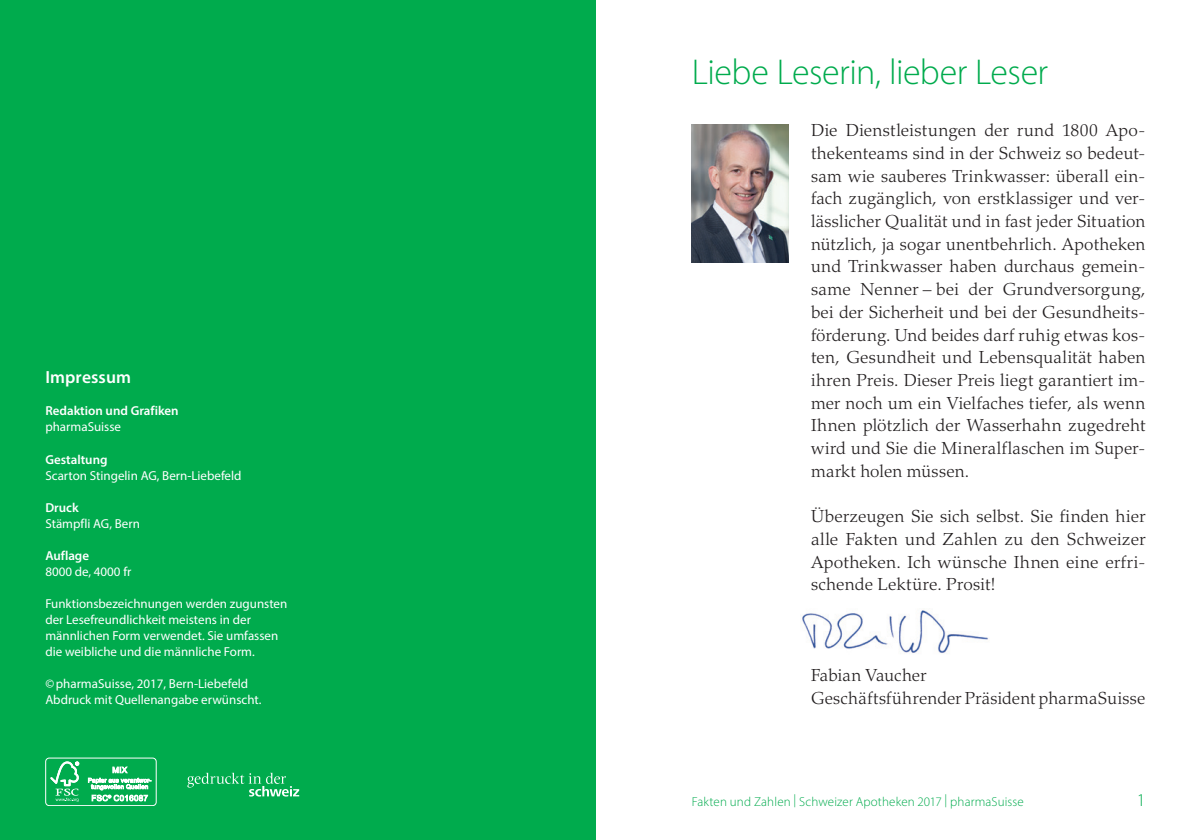
<style>
.page{position:relative;width:1191px;height:840px;background:#fff}
.page>*{position:absolute;margin:0;border:0;box-sizing:border-box;transform-origin:0 0}
.Titel{font:300 36px "Myriad Pro";letter-spacing:-.015em;color:#00ab4d}
.t1{font:300 18px "Myriad Pro";color:#00ab4d}
.Untertitel{font:600 17.6px "Myriad Pro";letter-spacing:.005em;color:#fff}
.Lauftext_Serif{font:300 17.4px/22.6px "Palatino LT Std";letter-spacing:.015em;color:#231f20;text-align:justify}
.Impressum{font:13px/16px "Myriad Pro";color:#fff}
.t2{font:300 13px "Myriad Pro";letter-spacing:.01em;color:#00ab4d}
.Titel_Impressum{font:600 13px "Myriad Pro";color:#fff}
</style>
<div class="page">
<img style="left:802px;top:610px;width:186px;height:43px">
<img style="left:692px;top:124px;width:96px;height:138px">
<div style="left:0;top:0;width:595px;height:839px;background:#00ab4d"></div>
<svg style="left:187px;top:772px;width:112px;height:24px"></svg>
<div style="left:45px;top:757px;width:112px;height:48px;border:1px solid #fff;border-radius:4px"></div>
<svg style="left:50px;top:761px;width:29px;height:40px"></svg>
<svg style="left:88px;top:766px;width:63px;height:34px"></svg>
<p class="Untertitel" style="left:45px;top:366px;width:87px">Impressum</p>
<p class="Titel_Impressum" style="left:45px;top:402px;width:135px">Redaktion und Grafiken</p>
<p class="Impressum" style="left:45px;top:418px;width:77px">pharmaSuisse</p>
<p class="Titel_Impressum" style="left:45px;top:450px;width:64px">Gestaltung</p>
<p class="Impressum" style="left:45px;top:466px;width:198px">Scarton Stingelin AG, Bern-Liebefeld</p>
<p class="Titel_Impressum" style="left:45px;top:498px;width:35px">Druck</p>
<p class="Impressum" style="left:45px;top:514px;width:96px">Stämpfli AG, Bern</p>
<p class="Titel_Impressum" style="left:45px;top:546px;width:45px">Auflage</p>
<p class="Impressum" style="left:45px;top:562px;width:88px">8000 de, 4000 fr</p>
<p class="Impressum" style="left:45px;top:594px;width:243px">Funktionsbezeichnungen werden zugunsten der Lesefreundlichkeit meistens in der männlichen Form verwendet. Sie umfassen die weibliche und die männliche Form.</p>
<p class="Impressum" style="left:45px;top:674px;width:218px">©pharmaSuisse, 2017, Bern-Liebefeld<br>Abdruck mit Quellenangabe erwünscht.</p>
<p class="Titel" style="left:692px;top:50px;width:358px">Liebe Leserin, lieber Leser</p>
<p class="Lauftext_Serif" style="left:811px;top:119px;width:336px">Die Dienstleistungen der rund 1800 Apo&shy;thekenteams sind in der Schweiz so bedeut&shy;sam wie sauberes Trinkwasser: überall ein&shy;fach zugänglich, von erstklassiger und ver&shy;lässlicher Qualität und in fast jeder Situation nützlich, ja sogar unentbehrlich. Apotheken und Trinkwasser haben durchaus gemein&shy;same Nenner – bei der Grundversorgung, bei der Sicherheit und bei der Gesundheits&shy;förderung. Und beides darf ruhig etwas kos&shy;ten, Gesundheit und Lebensqualität haben ihren Preis. Dieser Preis liegt garantiert im&shy;mer noch um ein Vielfaches tiefer, als wenn Ihnen plötzlich der Wasserhahn zugedreht wird und Sie die Mineralflaschen im Super&shy;markt holen müssen.</p>
<p class="Lauftext_Serif" style="left:811px;top:505px;width:336px">Überzeugen Sie sich selbst. Sie finden hier alle Fakten und Zahlen zu den Schweizer Apotheken. Ich wünsche Ihnen eine erfri&shy;schende Lektüre. Prosit!</p>
<p class="Lauftext_Serif" style="left:811px;top:663px;width:117px">Fabian Vaucher</p>
<p class="Lauftext_Serif" style="left:811px;top:686px;width:336px">Geschäftsführender Präsident pharmaSuisse</p>
<p class="t2" style="left:692px;top:793px;width:333px">Fakten und Zahlen | Schweizer Apotheken 2017 | pharmaSuisse</p>
<p class="t1" style="left:1136px;top:788px;width:10px">1</p>
</div>
